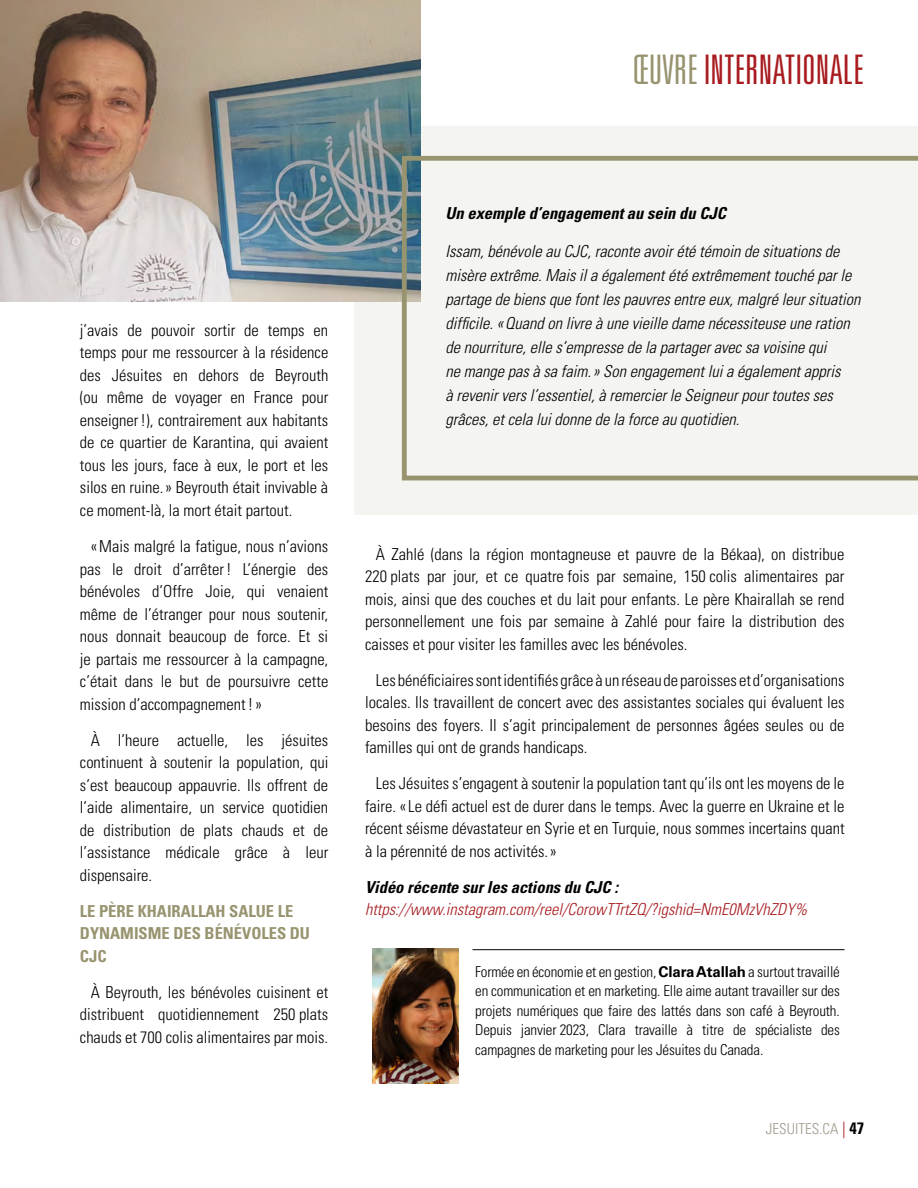
<style>
.page{position:relative;width:918px;height:1188px;background:#fff}
.page>*{position:absolute;margin:0;border:0;box-sizing:border-box;transform-origin:0 0}
.t1{font:300 ultra-condensed 40.8px "Univers LT Std";color:#a81b1f}
.t2{font:300 condensed 16.5px/22.5px "Univers LT Std";color:#000;text-align:justify}
.t3{font:italic 300 condensed 16.5px/24px "Univers LT Std";color:#000}
.t4{font:italic 700 condensed 16.5px "Univers LT Std";color:#000}
.t5{font:italic 300 condensed 16.5px "Univers LT Std";color:#a81b1f}
.t6{font:700 condensed 16.5px/22.5px "Univers LT Std";color:#989470}
.t7{font:300 condensed 15px/19.5px "Univers LT Std";letter-spacing:-.01em;color:#000;text-align:justify}
.t8{font:300 condensed 15px "Univers LT Std";color:#a2988a}
.s1{color:#989470}
.s2{font-weight:700;font-stretch:normal}
.s3{font-size:16.5px;color:#a81b1f}
.s4{font-weight:700;font-size:16.5px;color:#000}
</style>
<div class="page">
<img style="left:372px;top:948px;width:87px;height:135px">
<hr style="left:472px;top:949px;width:373px;height:1px;background:#000">
<div style="left:354px;top:126px;width:564px;height:389px;background:#f4f4f0"></div>
<img style="left:0;top:0;width:421px;height:301px">
<svg style="left:402px;top:156px;width:516px;height:324px"></svg>
<h1 class="t1" style="left:632px;top:48px;width:233px"><span class="s1">ŒUVRE</span> INTERNATIONALE</h1>
<p class="t2" style="left:80px;top:319px;width:250px">j’avais de pouvoir sortir de temps en temps pour me ressourcer à la résidence des Jésuites en dehors de Beyrouth (ou même de voyager en France pour enseigner!), contrairement aux habitants de ce quartier de Karantina, qui avaient tous les jours, face à eux, le port et les silos en ruine.» Beyrouth était invivable à ce moment-là, la mort était partout.</p>
<p class="t2" style="left:80px;top:535px;width:250px;text-indent:11px">«Mais malgré la fatigue, nous n’avions pas le droit d’arrêter! L’énergie des bénévoles d’Offre Joie, qui venaient même de l’étranger pour nous soutenir, nous donnait beaucoup de force. Et si je partais me ressourcer à la campagne, c’était dans le but de poursuivre cette mission d’accompagnement!»</p>
<p class="t2" style="left:80px;top:728px;width:250px;text-indent:11px">À l’heure actuelle, les jésuites continuent à soutenir la population, qui s’est beaucoup appauvrie. Ils offrent de l’aide alimentaire, un service quotidien de distribution de plats chauds et de l’assistance médicale grâce à leur dispensaire.</p>
<p class="t6" style="left:80px;top:899px;width:232px">LE PÈRE KHAIRALLAH SALUE LE<br>DYNAMISME DES BÉNÉVOLES DU<br>CJC</p>
<p class="t2" style="left:80px;top:981px;width:250px;text-indent:11px">À Beyrouth, les bénévoles cuisinent et distribuent quotidiennement 250 plats chauds et 700 colis alimentaires par mois.</p>
<p class="t4" style="left:446px;top:203px;width:282px">Un exemple d’engagement au sein du CJC</p>
<p class="t3" style="left:446px;top:239px;width:416px">Issam, bénévole au CJC, raconte avoir été témoin de situations de misère extrême. Mais il a également été extrêmement touché par le partage de biens que font les pauvres entre eux, malgré leur situation difficile. «Quand on livre à une vieille dame nécessiteuse une ration de nourriture, elle s’empresse de la partager avec sa voisine qui<br>ne mange pas à sa faim.» Son engagement lui a également appris<br>à revenir vers l’essentiel, à remercier le Seigneur pour toutes ses grâces, et cela lui donne de la force au quotidien.</p>
<p class="t2" style="left:365px;top:543px;width:481px;text-indent:11px">À Zahlé (dans la région montagneuse et pauvre de la Békaa), on distribue 220 plats par jour, et ce quatre fois par semaine, 150 colis alimentaires par mois, ainsi que des couches et du lait pour enfants. Le père Khairallah se rend personnellement une fois par semaine à Zahlé pour faire la distribution des caisses et pour visiter les familles avec les bénévoles.</p>
<p class="t2" style="left:365px;top:669px;width:481px;text-indent:11px">Les bénéficiaires sont identifiés grâce à un réseau de paroisses et d’organisations locales. Ils travaillent de concert avec des assistantes sociales qui évaluent les besoins des foyers. Il s’agit principalement de personnes âgées seules ou de familles qui ont de grands handicaps.</p>
<p class="t2" style="left:365px;top:772px;width:481px;text-indent:11px">Les Jésuites s’engagent à soutenir la population tant qu’ils ont les moyens de le faire. «Le défi actuel est de durer dans le temps. Avec la guerre en Ukraine et le récent séisme dévastateur en Syrie et en Turquie, nous sommes incertains quant à la pérennité de nos activités.»</p>
<p class="t4" style="left:365px;top:877px;width:254px">Vidéo récente sur les actions du CJC :</p>
<p class="t5" style="left:365px;top:900px;width:444px">https://www.instagram.com/reel/CorowTTrtZQ/?igshid=NmE0MzVhZDY%</p>
<p class="t7" style="left:475px;top:962px;width:366px">Formée en économie et en gestion, <span class="s2">Clara Atallah</span> a surtout travaillé en communication et en marketing. Elle aime autant travailler sur des projets numériques que faire des lattés dans son café à Beyrouth.<br>Depuis janvier 2023, Clara travaille à titre de spécialiste des campagnes de marketing pour les Jésuites du Canada.</p>
<p class="t8" style="left:766px;top:1120px;width:100px">JESUITES.CA <span class="s3">|</span> <span class="s4">47</span></p>
</div>
